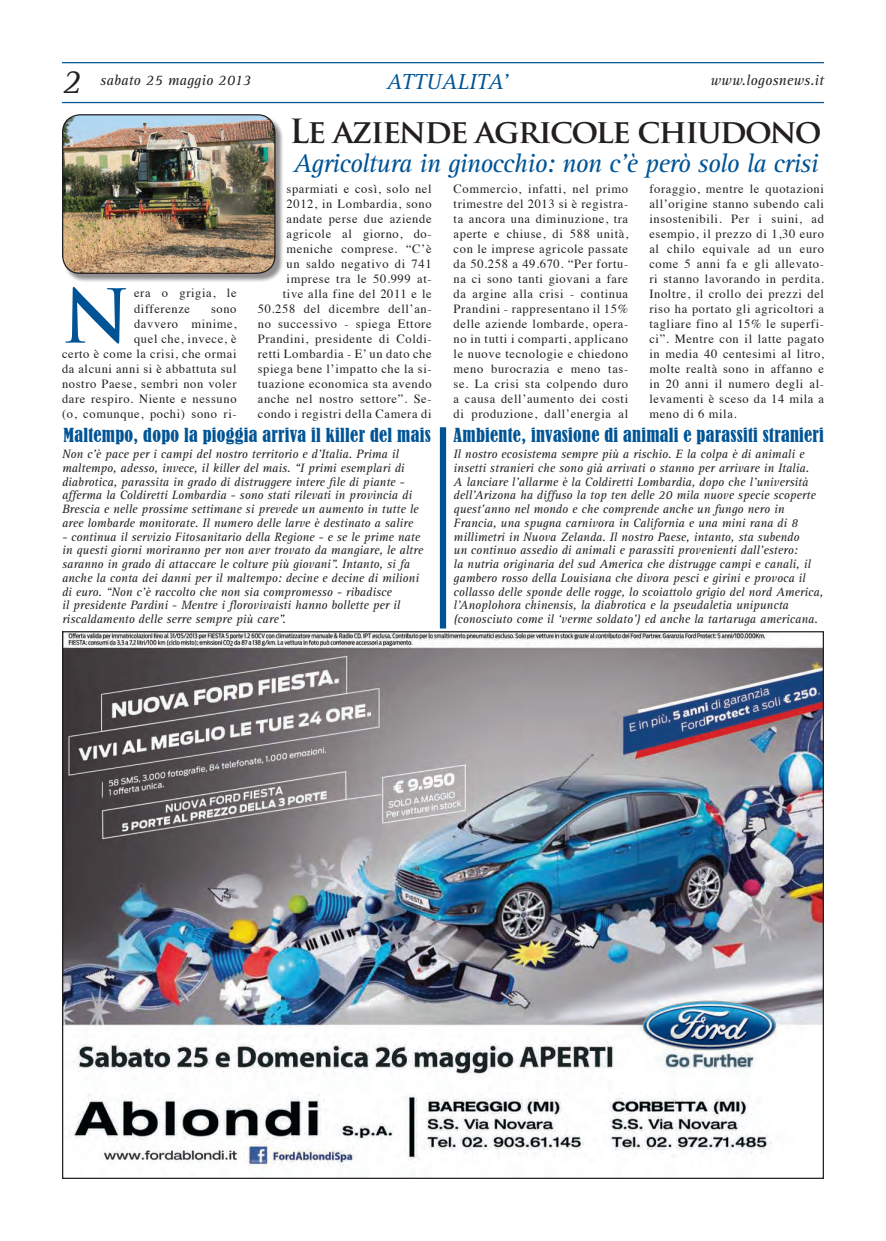
<style>
.page{position:relative;width:886px;height:1241px;background:#fff}
.page>*{position:absolute;margin:0;border:0;box-sizing:border-box;transform-origin:0 0}
.t1{font:700 72.25px "Trajan Pro";color:#005495}
.t2{font:italic 35px "Rotis Serif";color:#231f20}
.t3{font:700 32.5px "Trajan Pro";letter-spacing:-.05em;color:#231f20}
.t4{font:italic 26.88px "Rotis Serif";letter-spacing:-.03em;color:#005495}
.t5{font:italic 22.5px "Rotis Serif";letter-spacing:.01em;color:#005495}
.t6{font:condensed 18.12px "Bernard";letter-spacing:.015em;color:#005495}
.t7{font:italic 15px "Rotis Serif";letter-spacing:.01em;color:#231f20}
.t8{font:italic 12.5px/13.8px "Rotis Serif";color:#231f20}
.t9{font:12.5px/15px "Times";letter-spacing:.05em;color:#231f20;text-align:right}
</style>
<div class="page">
<div style="left:63px;top:115px;width:221px;height:168px;background:#231f20;opacity:.5"></div>
<img style="left:63px;top:115px;width:212px;height:158px">
<div style="left:62px;top:114px;width:213px;height:160px;border:1px solid #231f20;border-radius:18px"></div>
<hr style="left:62px;top:102px;width:762px;height:1px;background:#005495">
<hr style="left:62px;top:62px;width:762px;height:1px;background:#005495">
<img style="left:64px;top:633px;width:758px;height:535px">
<div style="left:440px;top:427px;width:6px;height:201px;background:#005495"></div>
<p class="t2" style="left:62px;top:62px;width:21px">2</p>
<p class="t5" style="left:386px;top:68px;width:124px">ATTUALITA’</p>
<p class="t7" style="left:100px;top:72px;width:153px">sabato 25 maggio 2013</p>
<p class="t7" style="left:710px;top:72px;width:115px">www.logosnews.it</p>
<p class="t1" style="left:62px;top:271px;width:70px">N</p>
<p class="t9" style="left:134px;top:285px;width:104px;text-align:left">era o grigia, le differenze</p>
<p class="t9" style="left:62px;top:300px;width:176px">sono<br>davvero minime,<br>quel che, invece, è<br>certo è come la crisi, che ormai da alcuni anni si è abbattuta sul nostro Paese, sembri non voler dare respiro. Niente e nessuno (o, comunque, pochi) sono ri-</p>
<p class="t3" style="left:289px;top:111px;width:534px">Le aziende agricole chiudono</p>
<p class="t4" style="left:293px;top:148px;width:527px">Agricoltura in ginocchio: non c’è però solo la crisi</p>
<p class="t9" style="left:258px;top:180px;width:175px">sparmiati e così, solo nel<br>2012, in Lombardia, sono andate perse due aziende agricole al giorno, do&shy;meniche comprese. “C’è<br>un saldo negativo di 741 imprese tra le 50.999 at-<br>tive alla fine del 2011 e le<br>50.258 del dicembre dell’an&shy;no successivo - spiega Ettore<br>Prandini, presidente di Coldi&shy;retti Lombardia - E’ un dato che spiega bene l’impatto che la si&shy;tuazione economica sta avendo anche nel nostro settore”. Se&shy;condo i registri della Camera di</p>
<p class="t9" style="left:454px;top:180px;width:176px;text-align:justify">Commercio, infatti, nel primo trimestre del 2013 si è registra&shy;ta ancora una diminuzione, tra aperte e chiuse, di 588 unità, con le imprese agricole passate da 50.258 a 49.670. “Per fortu&shy;na ci sono tanti giovani a fare da argine alla crisi - continua Prandini - rappresentano il 15% delle aziende lombarde, opera&shy;no in tutti i comparti, applicano le nuove tecnologie e chiedono meno burocrazia e meno tas&shy;se. La crisi sta colpendo duro a causa dell’aumento dei costi di produzione, dall’energia al</p>
<p class="t9" style="left:649px;top:180px;width:176px;text-align:justify">foraggio, mentre le quotazioni all’origine stanno subendo cali insostenibili. Per i suini, ad esempio, il prezzo di 1,30 euro al chilo equivale ad un euro come 5 anni fa e gli allevato&shy;ri stanno lavorando in perdita.<br>Inoltre, il crollo dei prezzi del riso ha portato gli agricoltori a tagliare fino al 15% le superfi&shy;ci”. Mentre con il latte pagato in media 40 centesimi al litro, molte realtà sono in affanno e in 20 anni il numero degli al&shy;levamenti è sceso da 14 mila a meno di 6 mila.</p>
<p class="t6" style="left:64px;top:424px;width:369px">Maltempo, dopo la pioggia arriva il killer del mais</p>
<p class="t8" style="left:62px;top:447px;width:358px">Non c’è pace per i campi del nostro territorio e d’Italia. Prima il maltempo, adesso, invece, il killer del mais. “I primi esemplari di diabrotica, parassita in grado di distruggere intere file di piante - afferma la Coldiretti Lombardia - sono stati rilevati in provincia di Brescia e nelle prossime settimane si prevede un aumento in tutte le aree lombarde monitorate. Il numero delle larve è destinato a salire</p>
<p class="t8" style="left:62px;top:530px;width:363px">- continua il servizio Fitosanitario della Regione - e se le prime nate in questi giorni moriranno per non aver trovato da mangiare, le altre saranno in grado di attaccare le colture più giovani”. Intanto, si fa anche la conta dei danni per il maltempo: decine e decine di milioni di euro. “Non c’è raccolto che non sia compromesso - ribadisce<br>il presidente Pardini - Mentre i florovivaisti hanno bollette per il riscaldamento delle serre sempre più care”.</p>
<p class="t6" style="left:454px;top:424px;width:372px">Ambiente, invasione di animali e parassiti stranieri</p>
<p class="t8" style="left:454px;top:447px;width:371px">Il nostro ecosistema sempre più a rischio. E la colpa è di animali e insetti stranieri che sono già arrivati o stanno per arrivare in Italia.<br>A lanciare l’allarme è la Coldiretti Lombardia, dopo che l’università dell’Arizona ha diffuso la top ten delle 20 mila nuove specie scoperte quest’anno nel mondo e che comprende anche un fungo nero in Francia, una spugna carnivora in California e una mini rana di 8 millimetri in Nuova Zelanda. Il nostro Paese, intanto, sta subendo<br>un continuo assedio di animali e parassiti provenienti dall’estero:<br>la nutria originaria del sud America che distrugge campi e canali, il gambero rosso della Louisiana che divora pesci e girini e provoca il collasso delle sponde delle rogge, lo scoiattolo grigio del nord America, l’Anoplohora chinensis, la diabrotica e la pseudaletia unipuncta (conosciuto come il ‘verme soldato’) ed anche la tartaruga americana.</p>
</div>
